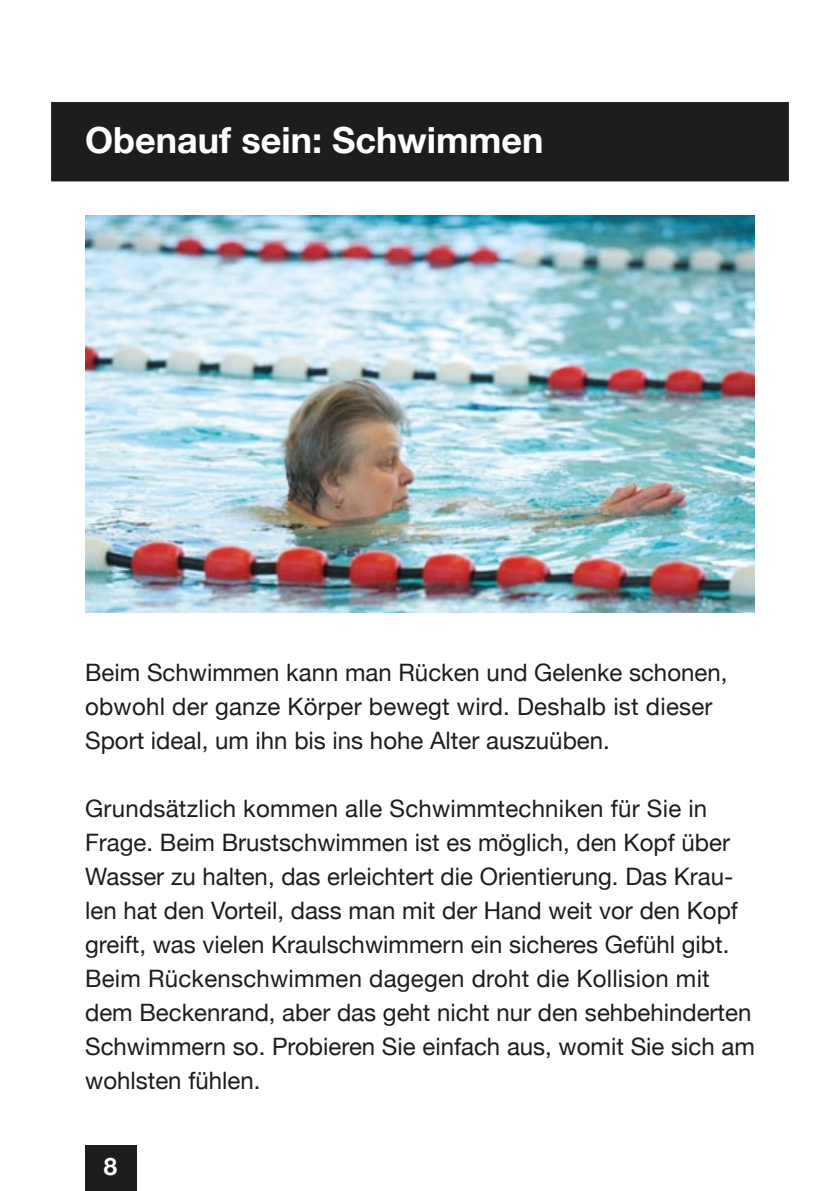
<style>
.page{position:relative;width:840px;height:1191px;background:#fff}
.page>*{position:absolute;margin:0;border:0;box-sizing:border-box;transform-origin:0 0}
.t1{font:700 36px "Helvetica Neue";color:#fff}
.t2{font:24px/34px "Helvetica Neue";color:#1d1d1b}
.t3{font:700 24px "Helvetica Neue";color:#fff}
</style>
<div class="page">
<div style="left:85px;top:1145px;width:51px;height:46px;background:#1d1d1b"></div>
<div style="left:51px;top:102px;width:737px;height:79px;background:#1d1d1b"></div>
<img style="left:85px;top:215px;width:669px;height:397px">
<h1 class="t1" style="left:85px;top:118px;width:459px">Obenauf sein: Schwimmen</h1>
<p class="t2" style="left:85px;top:654px;width:643px">Beim Schwimmen kann man Rücken und Gelenke schonen, obwohl der ganze Körper bewegt wird. Deshalb ist dieser<br>Sport ideal, um ihn bis ins hohe Alter auszuüben.</p>
<p class="t2" style="left:85px;top:791px;width:671px">Grundsätzlich kommen alle Schwimmtechniken für Sie in Frage. Beim Brustschwimmen ist es möglich, den Kopf über Wasser zu halten, das erleichtert die Orientierung. Das Krau&shy;len hat den Vorteil, dass man mit der Hand weit vor den Kopf greift, was vielen Kraulschwimmern ein sicheres Gefühl gibt.<br>Beim Rückenschwimmen dagegen droht die Kollision mit dem Beckenrand, aber das geht nicht nur den sehbehinderten Schwimmern so. Probieren Sie einfach aus, womit Sie sich am wohlsten fühlen.</p>
<p class="t3" style="left:104px;top:1151px;width:15px">8</p>
</div>
